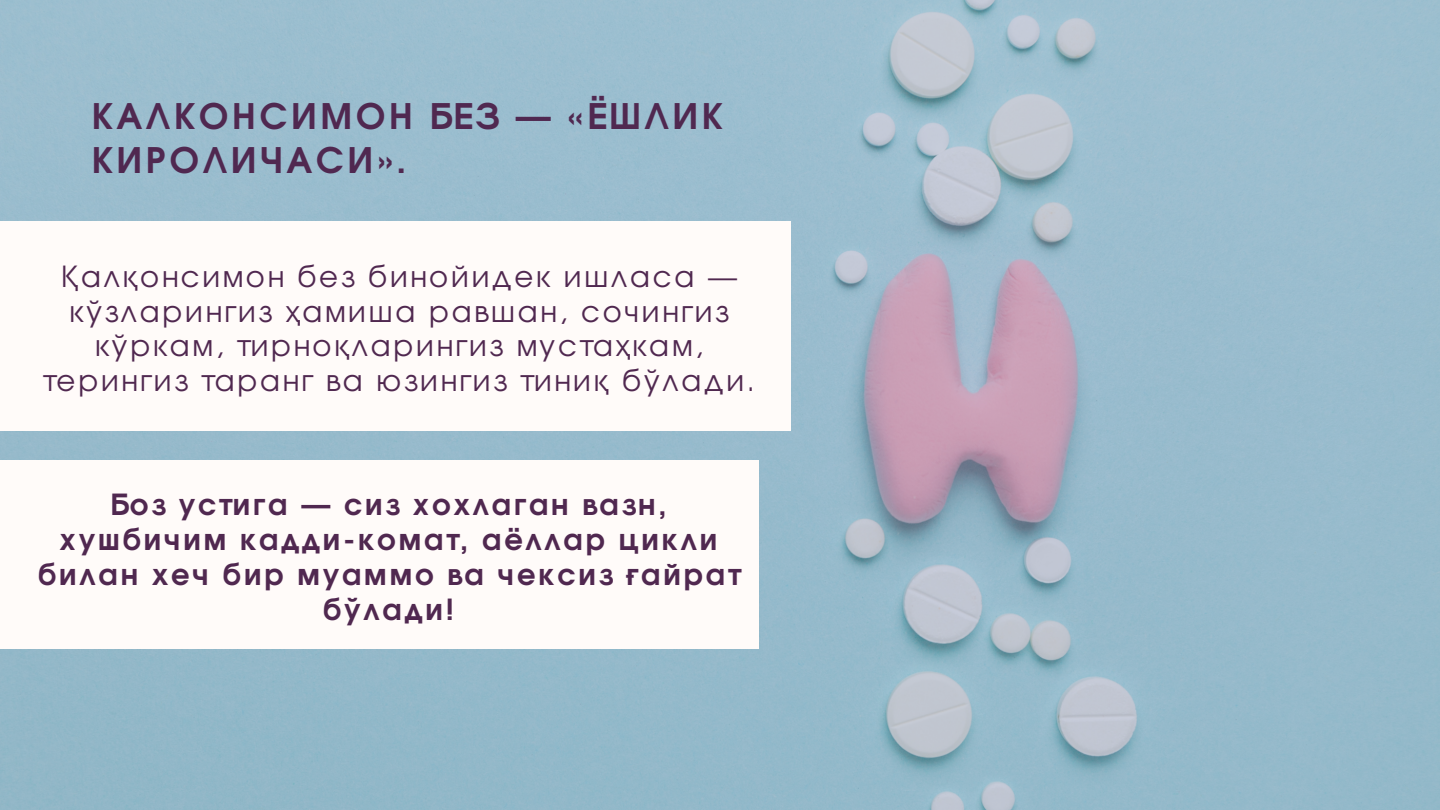
<style>
.page{position:relative;width:1440px;height:810px;background:#fff}
.page>*{position:absolute;margin:0;border:0;box-sizing:border-box;transform-origin:0 0}
.t1{font:700 35.1px/43.5px "Te X Gyre Adventor";letter-spacing:.1em;color:#502850}
.t2{font:29px/34.5px "Te X Gyre Adventor";letter-spacing:.1em;color:#502850;text-align:center}
.t3{font:700 29px/35.2px "Te X Gyre Adventor";letter-spacing:.1em;color:#502850;text-align:center}
</style>
<div class="page">
<img style="left:0;top:0;width:1440px;height:810px">
<div style="left:0;top:221px;width:791px;height:210px;background:#fffbf9"></div>
<div style="left:0;top:460px;width:759px;height:189px;background:#fffbf9"></div>
<p class="t1" style="left:92px;top:91px;width:633px">ҚАЛҚОНСИМОН БЕЗ — «ЁШЛИК<br>ҚИРОЛИЧАСИ».</p>
<p class="t2" style="left:43px;top:257px;width:713px">Қалқонсимон без бинойидек ишласа — кўзларингиз ҳамиша равшан, сочингиз кўркам, тирноқларингиз мустаҳкам, терингиз таранг ва юзингиз тиниқ бўлади.</p>
<p class="t3" style="left:38px;top:483px;width:702px">Боз устига — сиз хоҳлаган вазн, хушбичим қадди-қомат, аёллар цикли билан ҳеч бир муаммо ва чексиз ғайрат бўлади!</p>
</div>
